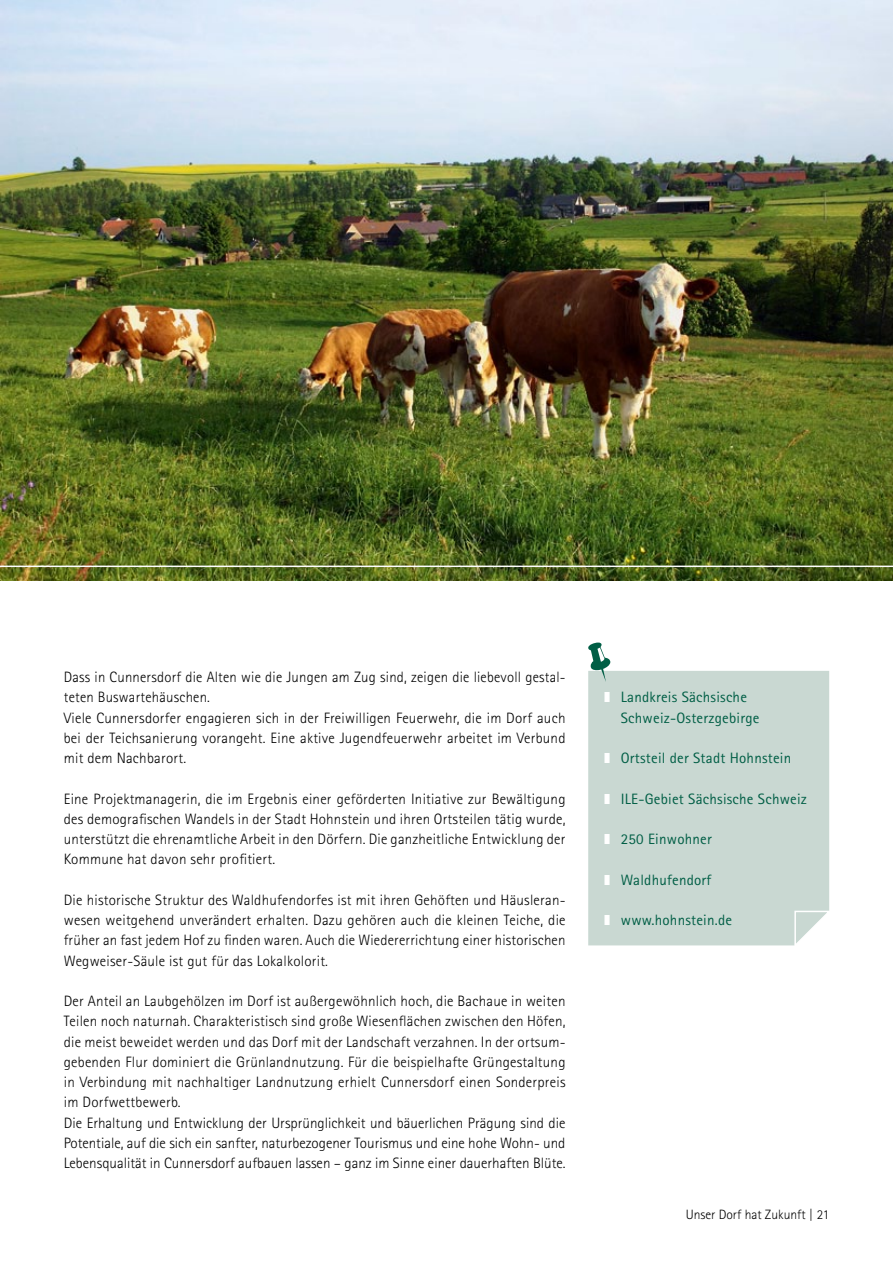
<style>
.page{position:relative;width:893px;height:1263px;background:#fff}
.page>*{position:absolute;margin:0;border:0;box-sizing:border-box;transform-origin:0 0}
.t1{font:300 15px/20.2px "Rotis Sans Serif";letter-spacing:.015em;color:#000}
.t2{font:15px/20.2px "Rotis Sans Serif";letter-spacing:.015em;color:#005e45}
.t3{font:300 13.5px "Rotis Sans Serif";color:#000}
.s1{font-family:"Sandstein Zapf 0 wt";color:#fff}
</style>
<div class="page">
<div style="left:588px;top:671px;width:241px;height:274px;background:#c9d8d2"></div>
<svg style="left:794px;top:910px;width:35px;height:36px"></svg>
<svg style="left:588px;top:642px;width:22px;height:40px"></svg>
<img style="left:0;top:0;width:893px;height:581px">
<hr style="left:0;top:566px;width:893px;height:1px;background:#fff">
<p class="t1" style="left:64px;top:667px;width:503px">Dass in Cunnersdorf die Alten wie die Jungen am Zug sind, zeigen die liebevoll gestal&shy;teten Buswartehäuschen.<br>Viele Cunnersdorfer engagieren sich in der Freiwilligen Feuerwehr, die im Dorf auch bei der Teichsanierung vorangeht. Eine aktive Jugendfeuerwehr arbeitet im Verbund mit dem Nachbarort.</p>
<p class="t1" style="left:64px;top:788px;width:503px;text-align:justify">Eine Projektmanagerin, die im Ergebnis einer geförderten Initiative zur Bewältigung des demografischen Wandels in der Stadt Hohnstein und ihren Ortsteilen tätig wurde, unterstützt die ehrenamtliche Arbeit in den Dörfern. Die ganzheitliche Entwicklung der Kommune hat davon sehr profitiert.</p>
<p class="t1" style="left:64px;top:889px;width:503px;text-align:justify">Die historische Struktur des Waldhufendorfes ist mit ihren Gehöften und Häusleran&shy;wesen weitgehend unverändert erhalten. Dazu gehören auch die kleinen Teiche, die früher an fast jedem Hof zu finden waren. Auch die Wiedererrichtung einer historischen Wegweiser-Säule ist gut für das Lokalkolorit.</p>
<p class="t1" style="left:64px;top:991px;width:503px">Der Anteil an Laubgehölzen im Dorf ist außergewöhnlich hoch, die Bachaue in weiten Teilen noch naturnah. Charakteristisch sind große Wiesenflächen zwischen den Höfen, die meist beweidet werden und das Dorf mit der Landschaft verzahnen. In der ortsum&shy;gebenden Flur dominiert die Grünlandnutzung. Für die beispielhafte Grüngestaltung in Verbindung mit nachhaltiger Landnutzung erhielt Cunnersdorf einen Sonderpreis im Dorfwettbewerb.<br>Die Erhaltung und Entwicklung der Ursprünglichkeit und bäuerlichen Prägung sind die Potentiale, auf die sich ein sanfter, naturbezogener Tourismus und eine hohe Wohn- und Lebensqualität in Cunnersdorf aufbauen lassen – ganz im Sinne einer dauerhaften Blüte.</p>
<p class="t2" style="left:621px;top:687px;width:140px;text-indent:-17px"><span class="s1">N</span> Landkreis Sächsische<br>Schweiz-Osterzgebirge</p>
<p class="t2" style="left:604px;top:748px;width:189px"><span class="s1">N</span> Ortsteil der Stadt Hohnstein</p>
<p class="t2" style="left:604px;top:788px;width:205px"><span class="s1">N</span> ILE-Gebiet Sächsische Schweiz</p>
<p class="t2" style="left:604px;top:829px;width:110px"><span class="s1">N</span> 250 Einwohner</p>
<p class="t2" style="left:604px;top:869px;width:109px"><span class="s1">N</span> Waldhufendorf</p>
<p class="t2" style="left:604px;top:910px;width:130px"><span class="s1">N</span> www.hohnstein.de</p>
<p class="t3" style="left:686px;top:1206px;width:145px">Unser Dorf hat Zukunft | 21</p>
</div>
